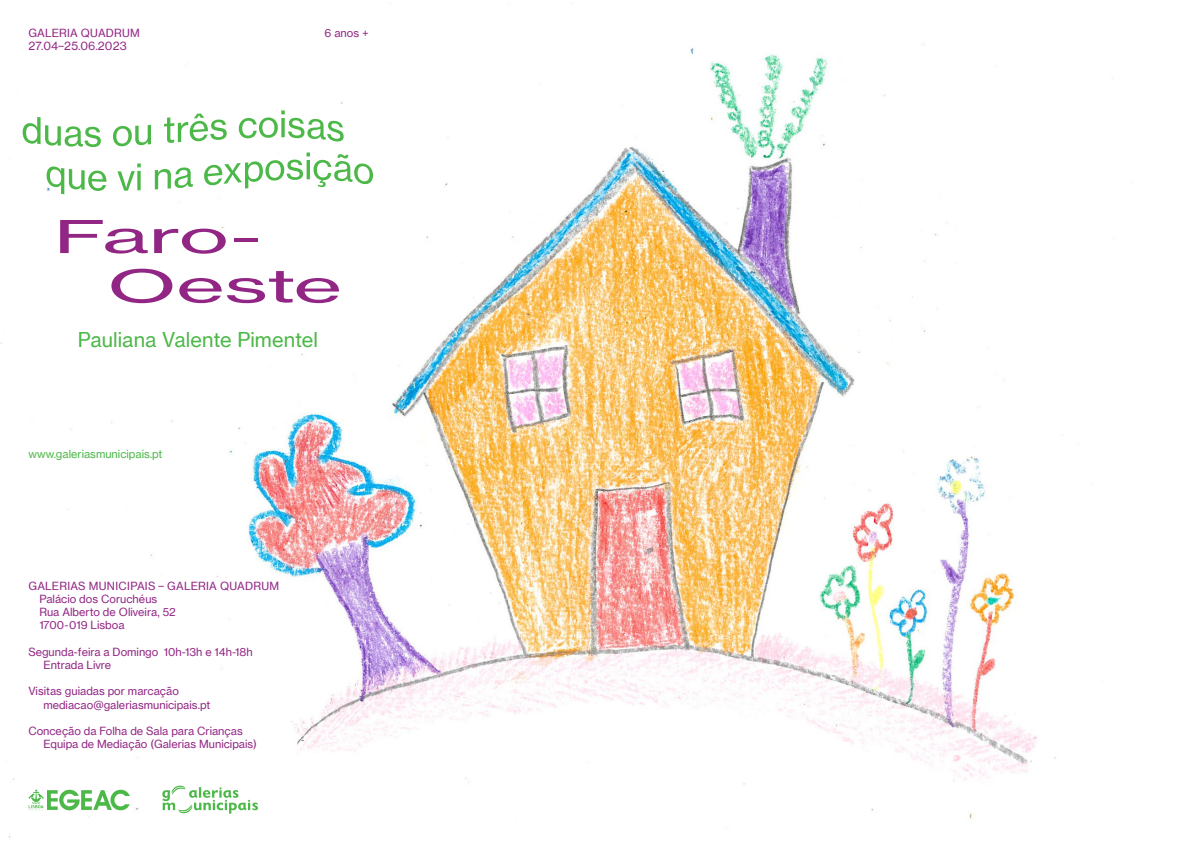
<style>
.page{position:relative;width:1191px;height:842px;background:#fff}
.page>*{position:absolute;margin:0;border:0;box-sizing:border-box;transform-origin:0 0}
.t1{font:44.5px "N Haas Grotesk TX Pro 55 Rg";letter-spacing:-.02em;color:#922684;scale:1.88 1}
.t2{font:20px "N Haas Grotesk TX Pro 55 Rg";letter-spacing:.005em;color:#4cb848}
.t3{font:11px "N Haas Grotesk TX Pro 55 Rg";color:#922684}
.t4{font:11px "N Haas Grotesk TX Pro 55 Rg";letter-spacing:.025em;color:#922684}
.t5{font:11px "N Haas Grotesk TX Pro 55 Rg";color:#4cb848}
</style>
<div class="page">
<img style="left:0;top:2px;width:1113px;height:836px">
<svg style="left:23px;top:117px;width:78px;height:30px"></svg>
<svg style="left:113px;top:125px;width:38px;height:21px"></svg>
<svg style="left:164px;top:113px;width:63px;height:30px"></svg>
<svg style="left:239px;top:110px;width:105px;height:31px"></svg>
<svg style="left:47px;top:166px;width:59px;height:28px"></svg>
<svg style="left:117px;top:163px;width:24px;height:28px"></svg>
<svg style="left:155px;top:167px;width:38px;height:22px"></svg>
<svg style="left:204px;top:153px;width:169px;height:35px"></svg>
<svg style="left:162px;top:785px;width:96px;height:29px"></svg>
<svg style="left:28px;top:790px;width:102px;height:20px"></svg>
<p class="t3" style="left:28px;top:26px;width:113px">GALERIA QUADRUM</p>
<p class="t3" style="left:28px;top:39px;width:100px">27.04–25.06.2023</p>
<p class="t3" style="left:324px;top:26px;width:46px">6 anos +</p>
<p class="t1" style="left:54px;top:210px;width:112px">Faro-</p>
<p class="t1" style="left:107px;top:259px;width:126px">Oeste</p>
<p class="t2" style="left:78px;top:327px;width:241px">Pauliana Valente Pimentel</p>
<p class="t5" style="left:28px;top:447px;width:136px">www.galeriasmunicipais.pt</p>
<p class="t4" style="left:28px;top:579px;width:252px">GALERIAS MUNICIPAIS – GALERIA QUADRUM</p>
<p class="t3" style="left:39px;top:592px;width:119px">Palácio dos Coruchéus</p>
<p class="t3" style="left:39px;top:605px;width:138px">Rua Alberto de Oliveira, 52</p>
<p class="t3" style="left:39px;top:619px;width:87px">1700-019 Lisboa</p>
<p class="t3" style="left:28px;top:645px;width:226px">Segunda-feira a Domingo 10h-13h e 14h-18h</p>
<p class="t3" style="left:43px;top:658px;width:69px">Entrada Livre</p>
<p class="t3" style="left:28px;top:685px;width:152px">Visitas guiadas por marcação</p>
<p class="t3" style="left:43px;top:698px;width:168px">mediacao@galeriasmunicipais.pt</p>
<p class="t3" style="left:28px;top:724px;width:216px">Conceção da Folha de Sala para Crianças</p>
<p class="t3" style="left:43px;top:737px;width:215px">Equipa de Mediação (Galerias Municipais)</p>
</div>
